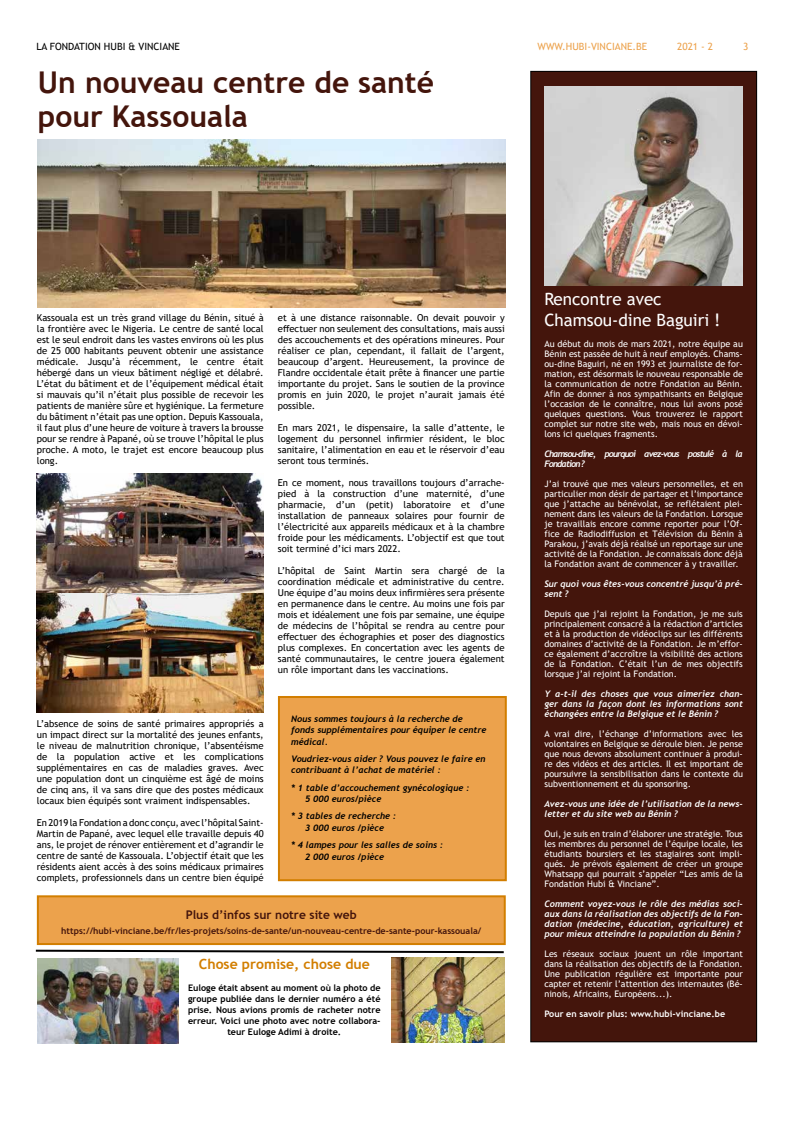
<style>
.page{position:relative;width:794px;height:1134px;background:#fff}
.page>*{position:absolute;margin:0;border:0;box-sizing:border-box;transform-origin:0 0}
.t1{font:700 30px/34px "Trebuchet MS";color:#44150c}
.t2{font:17px/21px "Trebuchet MS";color:#fff}
.t3{font:700 14px "Trebuchet MS";color:#d27e00}
.t4{font:700 12px "Trebuchet MS";color:#44150c}
.t5{font:10px "Trebuchet MS";color:#eca24c}
.t6{font:10px "Trebuchet MS";color:#000}
.t7{font:9.5px/11px "Trebuchet MS";color:#000;text-align:justify}
.t8{font:9px/10px "Trebuchet MS";color:#fff;text-align:justify}
.t9{font:italic 700 9px/10px "Trebuchet";color:#fff}
.t10{font:italic 700 9px/11.5px "Trebuchet";color:#000}
.t11{font:700 9px/11px "Trebuchet MS";color:#000;text-align:center}
.t12{font:700 9px "Trebuchet MS";color:#44150c}
.t13{font:italic 700 9px/10px "Trebuchet";letter-spacing:-.1em;color:#fff}
.t14{font:700 9px "Trebuchet MS";color:#fff}
</style>
<div class="page">
<div style="left:531px;top:71px;width:225px;height:971px;background:#44150c"></div>
<div style="left:530px;top:71px;width:227px;height:971px;border:1px solid #000"></div>
<img style="left:544px;top:87px;width:199px;height:198px">
<img style="left:38px;top:140px;width:468px;height:168px">
<img style="left:37px;top:473px;width:227px;height:240px">
<div style="left:279px;top:697px;width:227px;height:183px;background:#eca24c"></div>
<div style="left:278px;top:696px;width:229px;height:185px;border:2px solid #d27e00"></div>
<div style="left:38px;top:896px;width:467px;height:48px;background:#eca24c"></div>
<div style="left:37px;top:895px;width:469px;height:50px;border:2px solid #d27e00"></div>
<svg style="left:35px;top:949px;width:469px;height:5px"></svg>
<img style="left:37px;top:958px;width:142px;height:85px">
<img style="left:391px;top:958px;width:113px;height:85px">
<p class="t6" style="left:36px;top:40px;width:145px">LA FONDATION HUBI &amp; VINCIANE</p>
<p class="t5" style="left:537px;top:40px;width:111px">WWW.HUBI-VINCIANE.BE</p>
<p class="t5" style="left:677px;top:40px;width:37px">2021 - 2</p>
<p class="t5" style="left:743px;top:40px;width:7px">3</p>
<h1 class="t1" style="left:38px;top:66px;width:398px">Un nouveau centre de santé pour Kassouala</h1>
<p class="t7" style="left:37px;top:312px;width:228px">Kassouala est un très grand village du Bénin, situé à la frontière avec le Nigeria. Le centre de santé local est le seul endroit dans les vastes environs où les plus de 25 000 habitants peuvent obtenir une assistance médicale. Jusqu’à récemment, le centre était hébergé dans un vieux bâtiment négligé et délabré.<br>L’état du bâtiment et de l’équipement médical était si mauvais qu’il n’était plus possible de recevoir les patients de manière sûre et hygiénique. La fermeture du bâtiment n’était pas une option. Depuis Kassouala, il faut plus d’une heure de voiture à travers la brousse pour se rendre à Papané, où se trouve l’hôpital le plus proche. A moto, le trajet est encore beaucoup plus long.</p>
<p class="t7" style="left:278px;top:312px;width:228px">et à une distance raisonnable. On devait pouvoir y effectuer non seulement des consultations, mais aussi des accouchements et des opérations mineures. Pour réaliser ce plan, cependant, il fallait de l’argent, beaucoup d’argent. Heureusement, la province de Flandre occidentale était prête à financer une partie importante du projet. Sans le soutien de la province promis en juin 2020, le projet n’aurait jamais été possible.</p>
<p class="t7" style="left:278px;top:422px;width:228px">En mars 2021, le dispensaire, la salle d’attente, le logement du personnel infirmier résident, le bloc sanitaire, l’alimentation en eau et le réservoir d’eau seront tous terminés.</p>
<p class="t7" style="left:278px;top:477px;width:228px">En ce moment, nous travaillons toujours d’arrache&shy;pied à la construction d’une maternité, d’une pharmacie, d’un (petit) laboratoire et d’une installation de panneaux solaires pour fournir de l’électricité aux appareils médicaux et à la chambre froide pour les médicaments. L’objectif est que tout soit terminé d’ici mars 2022.</p>
<p class="t7" style="left:278px;top:565px;width:228px">L’hôpital de Saint Martin sera chargé de la coordination médicale et administrative du centre.<br>Une équipe d’au moins deux infirmières sera présente en permanence dans le centre. Au moins une fois par mois et idéalement une fois par semaine, une équipe de médecins de l’hôpital se rendra au centre pour effectuer des échographies et poser des diagnostics plus complexes. En concertation avec les agents de santé communautaires, le centre jouera également un rôle important dans les vaccinations.</p>
<p class="t7" style="left:37px;top:718px;width:228px">L’absence de soins de santé primaires appropriés a un impact direct sur la mortalité des jeunes enfants, le niveau de malnutrition chronique, l’absentéisme de la population active et les complications supplémentaires en cas de maladies graves. Avec une population dont un cinquième est âgé de moins de cinq ans, il va sans dire que des postes médicaux locaux bien équipés sont vraiment indispensables.</p>
<p class="t7" style="left:37px;top:817px;width:228px">En 2019 la Fondation a donc conçu, avec l’hôpital Saint-Martin de Papané, avec lequel elle travaille depuis 40 ans, le projet de rénover entièrement et d’agrandir le centre de santé de Kassouala. L’objectif était que les résidents aient accès à des soins médicaux primaires complets, professionnels dans un centre bien équipé</p>
<p class="t10" style="left:291px;top:713px;width:197px">Nous sommes toujours à la recherche de fonds supplémentaires pour équiper le centre médical.</p>
<p class="t10" style="left:291px;top:753px;width:196px">Voudriez-vous aider ? Vous pouvez le faire en contribuant à l’achat de matériel :</p>
<p class="t10" style="left:305px;top:782px;width:166px;text-indent:-14px">* 1 table d’accouchement gynécologique :<br>5 000 euros/pièce</p>
<p class="t10" style="left:291px;top:810px;width:106px;text-align:center">* 3 tables de recherche :<br>3 000 euros /pièce</p>
<p class="t10" style="left:305px;top:839px;width:139px;text-indent:-14px">* 4 lampes pour les salles de soins :<br>2 000 euros /pièce</p>
<p class="t4" style="left:186px;top:907px;width:173px">Plus d’infos sur notre site web</p>
<p class="t12" style="left:61px;top:925px;width:421px">https://hubi-vinciane.be/fr/les-projets/soins-de-sante/un-nouveau-centre-de-sante-pour-kassouala/</p>
<h3 class="t3" style="left:199px;top:955px;width:172px">Chose promise, chose due</h3>
<p class="t11" style="left:188px;top:982px;width:194px">Euloge était absent au moment où la photo de groupe publiée dans le dernier numéro a été prise. Nous avions promis de racheter notre erreur. Voici une photo avec notre collabora&shy;teur Euloge Adimi à droite.</p>
<h2 class="t2" style="left:544px;top:289px;width:178px">Rencontre avec<br>Chamsou-dine Baguiri !</h2>
<p class="t8" style="left:544px;top:339px;width:200px">Au début du mois de mars 2021, notre équipe au Bénin est passée de huit à neuf employés. Chams&shy;ou-dine Baguiri, né en 1993 et journaliste de for&shy;mation, est désormais le nouveau responsable de la communication de notre Fondation au Bénin.<br>Afin de donner à nos sympathisants en Belgique l’occasion de le connaître, nous lui avons posé quelques questions. Vous trouverez le rapport complet sur notre site web, mais nous en dévoi&shy;lons ici quelques fragments.</p>
<p class="t13" style="left:544px;top:449px;width:200px">Chamsou-dine, pourquoi avez-vous postulé à la<br>Fondation ?</p>
<p class="t8" style="left:544px;top:479px;width:200px">J’ai trouvé que mes valeurs personnelles, et en particulier mon désir de partager et l’importance que j’attache au bénévolat, se reflétaient plei&shy;nement dans les valeurs de la Fondation. Lorsque je travaillais encore comme reporter pour l’Of&shy;fice de Radiodiffusion et Télévision du Bénin à Parakou, j’avais déjà réalisé un reportage sur une activité de la Fondation. Je connaissais donc déjà la Fondation avant de commencer à y travailler.</p>
<p class="t9" style="left:544px;top:579px;width:200px">Sur quoi vous êtes-vous concentré jusqu’à pré&shy;sent ?</p>
<p class="t8" style="left:544px;top:609px;width:200px">Depuis que j’ai rejoint la Fondation, je me suis principalement consacré à la rédaction d’articles et à la production de vidéoclips sur les différents domaines d’activité de la Fondation. Je m’effor&shy;ce également d’accroître la visibilité des actions de la Fondation. C’était l’un de mes objectifs lorsque j’ai rejoint la Fondation.</p>
<p class="t9" style="left:544px;top:689px;width:200px;text-align:justify">Y a-t-il des choses que vous aimeriez chan&shy;ger dans la façon dont les informations sont échangées entre la Belgique et le Bénin ?</p>
<p class="t8" style="left:544px;top:729px;width:200px">A vrai dire, l’échange d’informations avec les volontaires en Belgique se déroule bien. Je pense que nous devons absolument continuer à produi&shy;re des vidéos et des articles. Il est important de poursuivre la sensibilisation dans le contexte du subventionnement et du sponsoring.</p>
<p class="t9" style="left:544px;top:799px;width:200px">Avez-vous une idée de l’utilisation de la news&shy;letter et du site web au Bénin ?</p>
<p class="t8" style="left:544px;top:828px;width:200px">Oui, je suis en train d’élaborer une stratégie. Tous les membres du personnel de l’équipe locale, les étudiants boursiers et les stagiaires sont impli&shy;qués. Je prévois également de créer un groupe Whatsapp qui pourrait s’appeler “Les amis de la Fondation Hubi &amp; Vinciane”.</p>
<p class="t9" style="left:544px;top:899px;width:200px;text-align:justify">Comment voyez-vous le rôle des médias soci&shy;aux dans la réalisation des objectifs de la Fon&shy;dation (médecine, éducation, agriculture) et pour mieux atteindre la population du Bénin ?</p>
<p class="t8" style="left:544px;top:948px;width:200px">Les réseaux sociaux jouent un rôle important dans la réalisation des objectifs de la Fondation.<br>Une publication régulière est importante pour capter et retenir l’attention des internautes (Bé&shy;ninois, Africains, Européens...).</p>
<p class="t14" style="left:544px;top:1008px;width:182px">Pour en savoir plus: www.hubi-vinciane.be</p>
</div>
